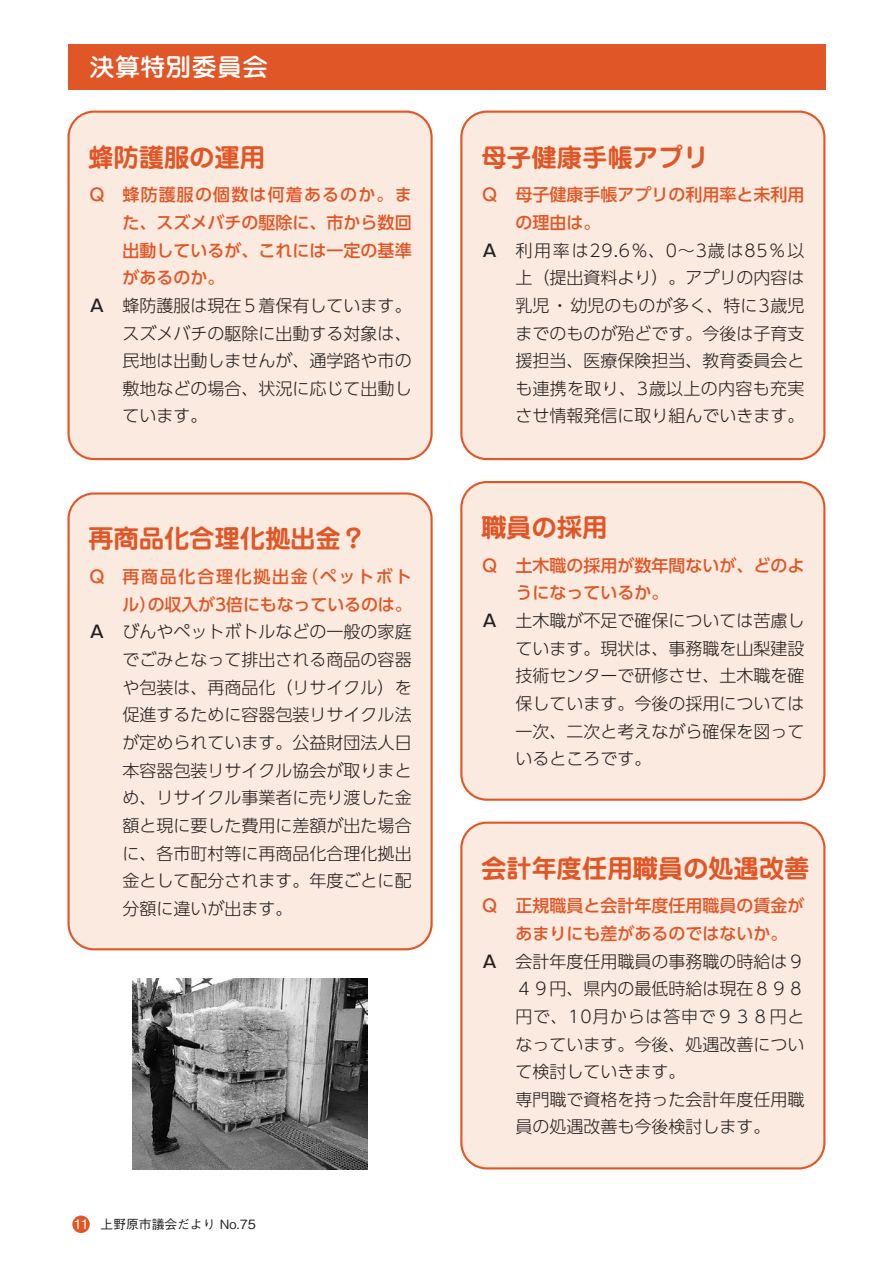
<style>
.page{position:relative;width:893px;height:1263px;background:#fff}
.page>*{position:absolute;margin:0;border:0;box-sizing:border-box;transform-origin:0 0}
.定例会本文{font:700 25.5px "Jun 501 Pro";letter-spacing:-.01em;color:#e15626}
.一般質問-他に{font:500 24.3px "Jun 34 Pro";color:#fff;scale:1.05 1}
.A{font:300 16.95px/27.6px "UD Shin Go Pr 6 N";color:#231f20;text-align:justify}
.Q{font:500 16.95px/27.6px "UD Shin Go Pr 6 N";color:#e15626;text-align:justify}
.A-2{font:300 16.95px "UD Shin Go Pr 6 N";letter-spacing:.05em;color:#231f20}
.Q-2{font:500 16.95px "UD Shin Go Pr 6 N";letter-spacing:.065em;color:#e15626}
.Q-3{font:500 16.95px "UD Shin Go Pr 6 N";letter-spacing:.1em;color:#e15626}
.Q-4{font:500 16.95px "Gothic MB101 Pro";color:#e15626}
.A-3{font:500 16.95px "Gothic MB101 Pro";color:#231f20}
.t1{font:13.8px "Helvetica Neue";color:#fff}
.t2{font:500 12.75px "Gothic BBB Pro";color:#231f20}
</style>
<div class="page">
<div style="left:72px;top:1215px;width:18px;height:18px;background:#e15626;border-radius:50%"></div>
<div style="left:68px;top:44px;width:757px;height:45px;background:#e15626"></div>
<div style="left:461px;top:482px;width:363px;height:318px;background:#fbeadf;border-radius:26px"></div>
<div style="left:460px;top:481px;width:365px;height:320px;border:2px solid #e15626;border-radius:26px"></div>
<div style="left:461px;top:823px;width:363px;height:345px;background:#fbeadf;border-radius:26px"></div>
<div style="left:460px;top:821px;width:365px;height:348px;border:2px solid #e15626;border-radius:26px"></div>
<div style="left:69px;top:112px;width:363px;height:347px;background:#fbeadf;border-radius:26px"></div>
<div style="left:68px;top:111px;width:365px;height:349px;border:2px solid #e15626;border-radius:26px"></div>
<div style="left:69px;top:493px;width:363px;height:456px;background:#fbeadf;border-radius:26px"></div>
<div style="left:68px;top:492px;width:365px;height:458px;border:2px solid #e15626;border-radius:26px"></div>
<div style="left:461px;top:112px;width:363px;height:347px;background:#fbeadf;border-radius:26px"></div>
<div style="left:460px;top:111px;width:365px;height:349px;border:2px solid #e15626;border-radius:26px"></div>
<img style="left:133px;top:979px;width:235px;height:190px">
<p class="一般質問-他に" style="left:89px;top:47px;width:172px">決算特別委員会</p>
<p class="定例会本文" style="left:88px;top:137px;width:179px">蜂防護服の運用</p>
<p class="Q-4" style="left:88px;top:181px;width:19px">Ｑ</p>
<p class="A-3" style="left:88px;top:291px;width:19px">Ａ</p>
<p class="Q-2" style="left:123px;top:181px;width:291px">蜂防護服の個数は何着あるのか。ま</p>
<p class="Q" style="left:123px;top:208px;width:291px">た、スズメバチの駆除に、市から数回出動しているが、これには一定の基準があるのか。</p>
<p class="A" style="left:123px;top:291px;width:291px">蜂防護服は現在５着保有しています。</p>
<p class="A" style="left:123px;top:319px;width:291px">スズメバチの駆除に出動する対象は、民地は出動しませんが、通学路や市の敷地などの場合、状況に応じて出動しています。</p>
<p class="定例会本文" style="left:88px;top:518px;width:280px">再商品化合理化拠出金?</p>
<p class="Q-4" style="left:88px;top:563px;width:19px">Ｑ</p>
<p class="A-3" style="left:88px;top:618px;width:19px">Ａ</p>
<p class="Q" style="left:301px;top:562px;width:112px">（ペットボト</p>
<p class="Q-3" style="left:123px;top:563px;width:187px">再商品化合理化拠出金</p>
<p class="Q" style="left:148px;top:590px;width:266px">の収入が3倍にもなっているのは。</p>
<p class="Q" style="left:123px;top:590px;width:35px">ル）</p>
<p class="A" style="left:123px;top:618px;width:291px">びんやペットボトルなどの一般の家庭</p>
<p class="A" style="left:123px;top:645px;width:291px">でごみとなって排出される商品の容器や包装は、再商品化（リサイクル）を促進するために容器包装リサイクル法が定められています。公益財団法人日本容器包装リサイクル協会が取りまとめ、リサイクル事業者に売り渡した金額と現に要した費用に差額が出た場合に、各市町村等に再商品化合理化拠出金として配分されます。年度ごとに配分額に違いが出ます。</p>
<p class="t1" style="left:74px;top:1214px;width:16px">11</p>
<p class="t2" style="left:101px;top:1214px;width:157px">上野原市議会だより No.75</p>
<p class="定例会本文" style="left:481px;top:137px;width:229px">母子健康手帳アプリ</p>
<p class="Q-4" style="left:481px;top:181px;width:19px">Ｑ</p>
<p class="A-3" style="left:481px;top:236px;width:19px">Ａ</p>
<p class="Q" style="left:515px;top:181px;width:291px">母子健康手帳アプリの利用率と未利用</p>
<p class="Q" style="left:515px;top:208px;width:87px">の理由は。</p>
<p class="A-2" style="left:515px;top:236px;width:291px">利用率は29.6％、0～3歳は85％以</p>
<p class="A" style="left:515px;top:263px;width:291px">上（提出資料より）。アプリの内容は乳児・幼児のものが多く、特に3歳児までのものが殆どです。今後は子育支援担当、医療保険担当、教育委員会とも連携を取り、3歳以上の内容も充実させ情報発信に取り組んでいきます。</p>
<p class="定例会本文" style="left:481px;top:507px;width:128px">職員の採用</p>
<p class="Q-4" style="left:481px;top:551px;width:19px">Ｑ</p>
<p class="A-3" style="left:481px;top:606px;width:19px">Ａ</p>
<p class="Q" style="left:515px;top:551px;width:291px">土木職の採用が数年間ないが、どのよ</p>
<p class="Q" style="left:515px;top:579px;width:155px">うになっているか。</p>
<p class="A" style="left:515px;top:606px;width:291px">土木職が不足で確保については苦慮し</p>
<p class="A" style="left:515px;top:634px;width:291px">ています。現状は、事務職を山梨建設技術センターで研修させ、土木職を確保しています。今後の採用については一次、二次と考えながら確保を図っているところです。</p>
<p class="定例会本文" style="left:481px;top:848px;width:330px">会計年度任用職員の処遇改善</p>
<p class="Q-4" style="left:481px;top:892px;width:19px">Ｑ</p>
<p class="A-3" style="left:481px;top:947px;width:19px">Ａ</p>
<p class="Q" style="left:515px;top:891px;width:291px">正規職員と会計年度任用職員の賃金が</p>
<p class="Q" style="left:515px;top:919px;width:274px">あまりにも差があるのではないか。</p>
<p class="A" style="left:515px;top:947px;width:291px">会計年度任用職員の事務職の時給は９</p>
<p class="A" style="left:515px;top:974px;width:291px">４９円、県内の最低時給は現在８９８円で、10月からは答申で９３８円となっています。今後、処遇改善について検討していきます。</p>
<p class="A" style="left:481px;top:1085px;width:325px;text-align:center">　　専門職で資格を持った会計年度任用職員の処遇改善も今後検討します。</p>
</div>
